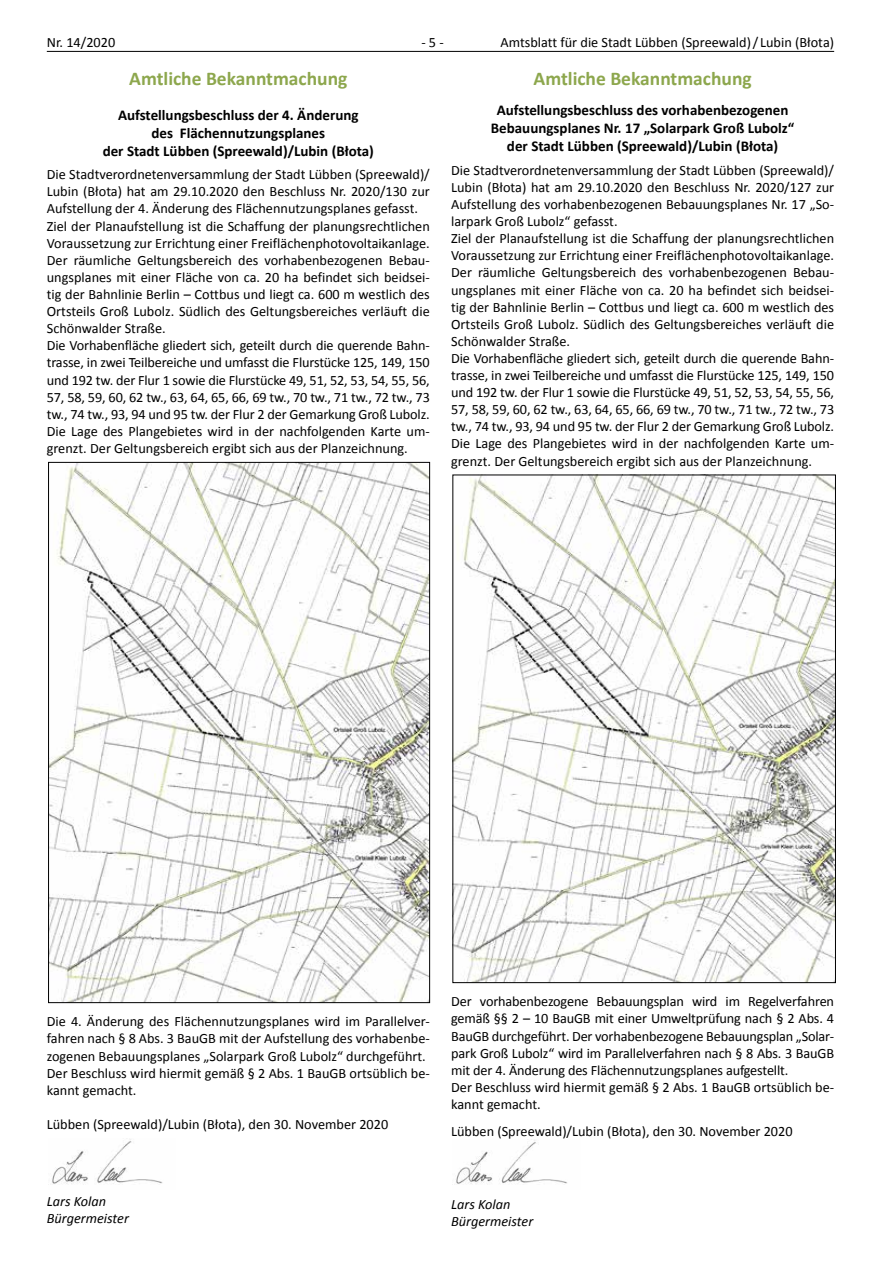
<style>
.page{position:relative;width:881px;height:1263px;background:#fff}
.page>*{position:absolute;margin:0;border:0;box-sizing:border-box;transform-origin:0 0}
.t1{font:700 19.5px "Calibri";color:#8da74d}
.t2{font:700 15px/18px "Calibri";color:#000;text-align:center}
.t3{font:14.25px/17.1px "Calibri";color:#000}
.t4{font:italic 14.25px/17.1px "Calibri";color:#000}
</style>
<div class="page">
<hr style="left:47px;top:51px;width:786px;height:1px;background:#000">
<img style="left:50px;top:464px;width:377px;height:537px">
<img style="left:52px;top:1139px;width:111px;height:46px">
<img style="left:454px;top:477px;width:379px;height:504px">
<img style="left:452px;top:1139px;width:115px;height:46px">
<p class="t3" style="left:47px;top:33px;width:70px">Nr. 14/2020</p>
<p class="t3" style="left:421px;top:33px;width:24px">- 5 -</p>
<p class="t3" style="left:500px;top:33px;width:335px">Amtsblatt für die Stadt Lübben (Spreewald)/ Lubin (Błota)</p>
<h1 class="t1" style="left:129px;top:66px;width:219px">Amtliche Bekanntmachung</h1>
<p class="t2" style="left:103px;top:105px;width:273px">Aufstellungsbeschluss der 4. Änderung<br>des Flächennutzungsplanes<br>der Stadt Lübben (Spreewald)/Lubin (Błota)</p>
<p class="t3" style="left:47px;top:165px;width:384px">Die Stadtverordnetenversammlung der Stadt Lübben (Spreewald)/ Lubin (Błota) hat am 29.10.2020 den Beschluss Nr. 2020/130 zur Aufstellung der 4. Änderung des Flächennutzungsplanes gefasst.<br>Ziel der Planaufstellung ist die Schaffung der planungsrechtlichen Voraussetzung zur Errichtung einer Freiflächenphotovoltaikanlage.<br>Der räumliche Geltungsbereich des vorhabenbezogenen Bebau&shy;ungsplanes mit einer Fläche von ca. 20 ha befindet sich beidsei&shy;tig der Bahnlinie Berlin – Cottbus und liegt ca. 600 m westlich des Ortsteils Groß Lubolz. Südlich des Geltungsbereiches verläuft die Schönwalder Straße.<br>Die Vorhabenfläche gliedert sich, geteilt durch die querende Bahn&shy;trasse, in zwei Teilbereiche und umfasst die Flurstücke 125, 149, 150 und 192 tw. der Flur 1 sowie die Flurstücke 49, 51, 52, 53, 54, 55, 56, 57, 58, 59, 60, 62 tw., 63, 64, 65, 66, 69 tw., 70 tw., 71 tw., 72 tw., 73 tw., 74 tw., 93, 94 und 95 tw. der Flur 2 der Gemarkung Groß Lubolz.<br>Die Lage des Plangebietes wird in der nachfolgenden Karte um&shy;grenzt. Der Geltungsbereich ergibt sich aus der Planzeichnung.</p>
<h1 class="t1" style="left:533px;top:66px;width:219px">Amtliche Bekanntmachung</h1>
<p class="t2" style="left:490px;top:101px;width:305px">Aufstellungsbeschluss des vorhabenbezogenen<br>Bebauungsplanes Nr. 17 „Solarpark Groß Lubolz“ der Stadt Lübben (Spreewald)/Lubin (Błota)</p>
<p class="t3" style="left:451px;top:161px;width:384px">Die Stadtverordnetenversammlung der Stadt Lübben (Spreewald)/ Lubin (Błota) hat am 29.10.2020 den Beschluss Nr. 2020/127 zur Aufstellung des vorhabenbezogenen Bebauungsplanes Nr. 17 „So&shy;larpark Groß Lubolz“ gefasst.<br>Ziel der Planaufstellung ist die Schaffung der planungsrechtlichen Voraussetzung zur Errichtung einer Freiflächenphotovoltaikanlage.<br>Der räumliche Geltungsbereich des vorhabenbezogenen Bebau&shy;ungsplanes mit einer Fläche von ca. 20 ha befindet sich beidsei&shy;tig der Bahnlinie Berlin – Cottbus und liegt ca. 600 m westlich des Ortsteils Groß Lubolz. Südlich des Geltungsbereiches verläuft die Schönwalder Straße.<br>Die Vorhabenfläche gliedert sich, geteilt durch die querende Bahn&shy;trasse, in zwei Teilbereiche und umfasst die Flurstücke 125, 149, 150 und 192 tw. der Flur 1 sowie die Flurstücke 49, 51, 52, 53, 54, 55, 56, 57, 58, 59, 60, 62 tw., 63, 64, 65, 66, 69 tw., 70 tw., 71 tw., 72 tw., 73 tw., 74 tw., 93, 94 und 95 tw. der Flur 2 der Gemarkung Groß Lubolz.<br>Die Lage des Plangebietes wird in der nachfolgenden Karte um&shy;grenzt. Der Geltungsbereich ergibt sich aus der Planzeichnung.</p>
<p class="t3" style="left:47px;top:1012px;width:384px">Die 4. Änderung des Flächennutzungsplanes wird im Parallelver&shy;fahren nach § 8 Abs. 3 BauGB mit der Aufstellung des vorhabenbe&shy;zogenen Bebauungsplanes „Solarpark Groß Lubolz“ durchgeführt.<br>Der Beschluss wird hiermit gemäß § 2 Abs. 1 BauGB ortsüblich be&shy;kannt gemacht.</p>
<p class="t3" style="left:47px;top:1115px;width:343px">Lübben (Spreewald)/Lubin (Błota), den 30. November 2020</p>
<p class="t3" style="left:451px;top:992px;width:384px">Der vorhabenbezogene Bebauungsplan wird im Regelverfahren gemäß §§ 2 – 10 BauGB mit einer Umweltprüfung nach § 2 Abs. 4<br>BauGB durchgeführt. Der vorhabenbezogene Bebauungsplan „Solar&shy;park Groß Lubolz“ wird im Parallelverfahren nach § 8 Abs. 3 BauGB mit der 4. Änderung des Flächennutzungsplanes aufgestellt.<br>Der Beschluss wird hiermit gemäß § 2 Abs. 1 BauGB ortsüblich be&shy;kannt gemacht.</p>
<p class="t3" style="left:451px;top:1122px;width:343px">Lübben (Spreewald)/Lubin (Błota), den 30. November 2020</p>
<p class="t4" style="left:47px;top:1192px;width:84px">Lars Kolan<br>Bürgermeister</p>
<p class="t4" style="left:451px;top:1195px;width:84px">Lars Kolan<br>Bürgermeister</p>
</div>
